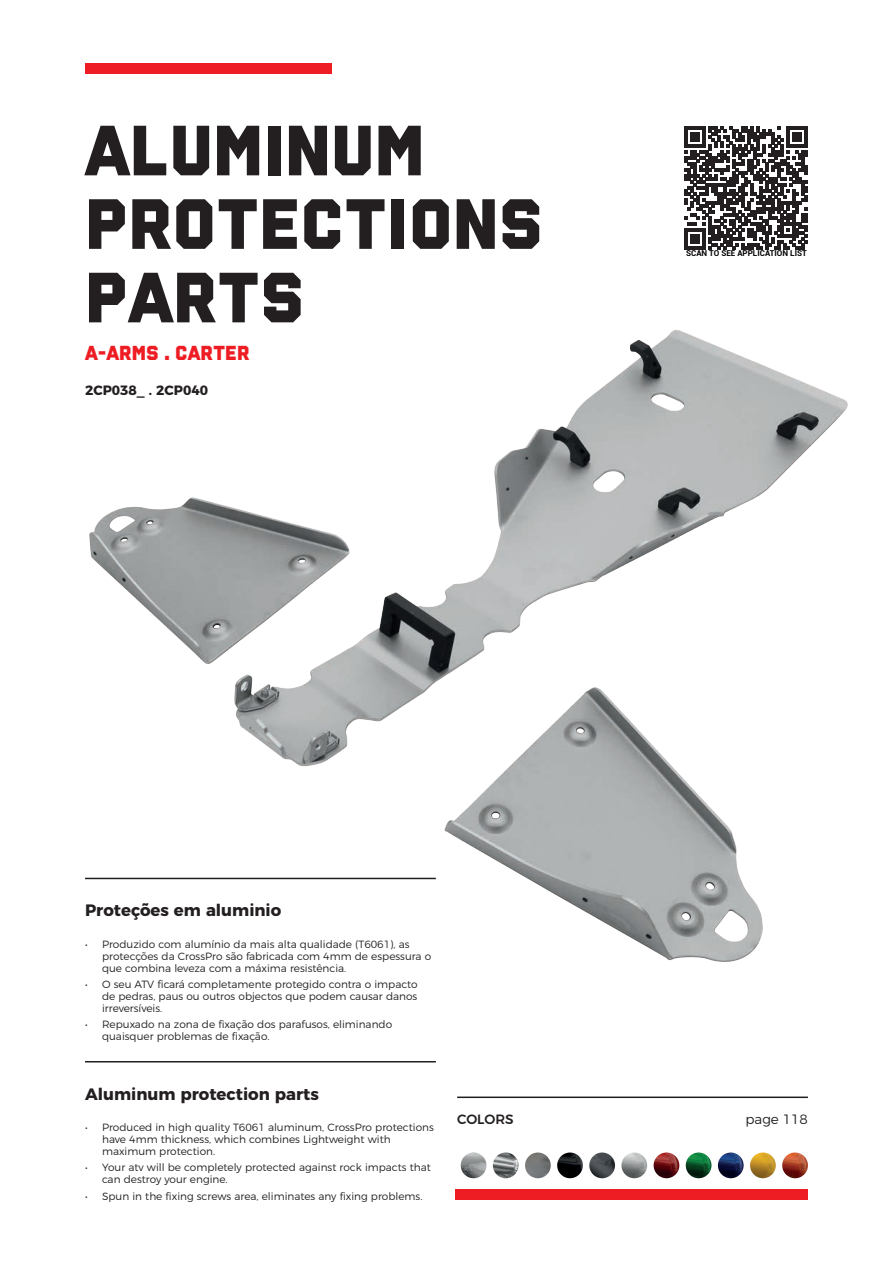
<style>
.page{position:relative;width:893px;height:1263px;background:#fff}
.page>*{position:absolute;margin:0;border:0;box-sizing:border-box;transform-origin:0 0}
.t1{font:700 73.5px/73.5px "Reload";color:#231f20}
.t2{font:700 21px "Reload";color:#ee1d23}
.t3{font:700 16.5px "Montserrat";color:#231f20}
.t4{font:700 13.5px "Montserrat";color:#231f20}
.t5{font:300 13.5px "Montserrat";color:#231f20}
.t6{font:500 13.5px "Montserrat";color:#231f20}
.t7{font:300 10.5px/12px "Montserrat";color:#231f20}
.t8{font:700 8.1px "Roboto";color:#000}
</style>
<div class="page">
<img style="left:85px;top:330px;width:763px;height:632px">
<div style="left:455px;top:1189px;width:353px;height:11px;background:#ee1d23"></div>
<hr style="left:457px;top:1096px;width:351px;height:2px;background:#231f20">
<img style="left:654px;top:1152px;width:25px;height:26px;border-radius:13px">
<img style="left:750px;top:1152px;width:26px;height:26px;border-radius:13px">
<img style="left:686px;top:1152px;width:25px;height:26px;border-radius:13px">
<img style="left:782px;top:1152px;width:26px;height:26px;border-radius:13px">
<img style="left:718px;top:1152px;width:26px;height:26px;border-radius:13px">
<img style="left:557px;top:1152px;width:26px;height:26px;border-radius:13px">
<img style="left:589px;top:1152px;width:26px;height:26px;border-radius:13px">
<img style="left:621px;top:1152px;width:26px;height:26px;border-radius:13px">
<img style="left:461px;top:1152px;width:25px;height:26px;border-radius:13px">
<img style="left:493px;top:1152px;width:26px;height:26px;border-radius:13px">
<img style="left:525px;top:1152px;width:26px;height:26px;border-radius:13px">
<div style="left:85px;top:64px;width:247px;height:10px;background:#ee1d23"></div>
<svg style="left:685px;top:126px;width:123px;height:123px"></svg>
<hr style="left:85px;top:878px;width:351px;height:1px;background:#231f20">
<hr style="left:85px;top:1061px;width:351px;height:1px;background:#231f20">
<h1 class="t1" style="left:85px;top:115px;width:460px">ALUMINUM<br>PROTECTIONS<br>PARTS</h1>
<h2 class="t2" style="left:85px;top:341px;width:166px">A-ARMS . CARTER</h2>
<p class="t4" style="left:85px;top:379px;width:124px">2CP038_ . 2CP040</p>
<p class="t8" style="left:686px;top:247px;width:122px">SCAN TO SEE APPLICATION LIST</p>
<h3 class="t3" style="left:85px;top:897px;width:198px">Proteções em aluminio</h3>
<p class="t7" style="left:102px;top:937px;width:331px;text-indent:-17px">• Produzido com alumínio da mais alta qualidade (T6061), as protecções da CrossPro são fabricada com 4mm de espessura o que combina leveza com a máxima resistência.</p>
<p class="t7" style="left:102px;top:977px;width:317px;text-align:justify;text-indent:-17px">• O seu ATV ficará completamente protegido contra o impacto de pedras, paus ou outros objectos que podem causar danos irreversíveis.</p>
<p class="t7" style="left:102px;top:1018px;width:292px;text-indent:-17px">• Repuxado na zona de fixação dos parafusos, eliminando quaisquer problemas de fixação.</p>
<h3 class="t3" style="left:85px;top:1080px;width:235px">Aluminum protection parts</h3>
<p class="t7" style="left:102px;top:1120px;width:333px;text-indent:-17px">• Produced in high quality T6061 aluminum, CrossPro protections have 4mm thickness, which combines Lightweight with maximum protection.</p>
<p class="t7" style="left:102px;top:1161px;width:330px;text-indent:-17px">• Your atv will be completely protected against rock impacts that can destroy your engine.</p>
<p class="t7" style="left:85px;top:1189px;width:339px">• Spun in the fixing screws area, eliminates any fixing problems.</p>
<p class="t6" style="left:457px;top:1108px;width:58px">COLORS</p>
<p class="t5" style="left:745px;top:1108px;width:64px">page 118</p>
</div>
